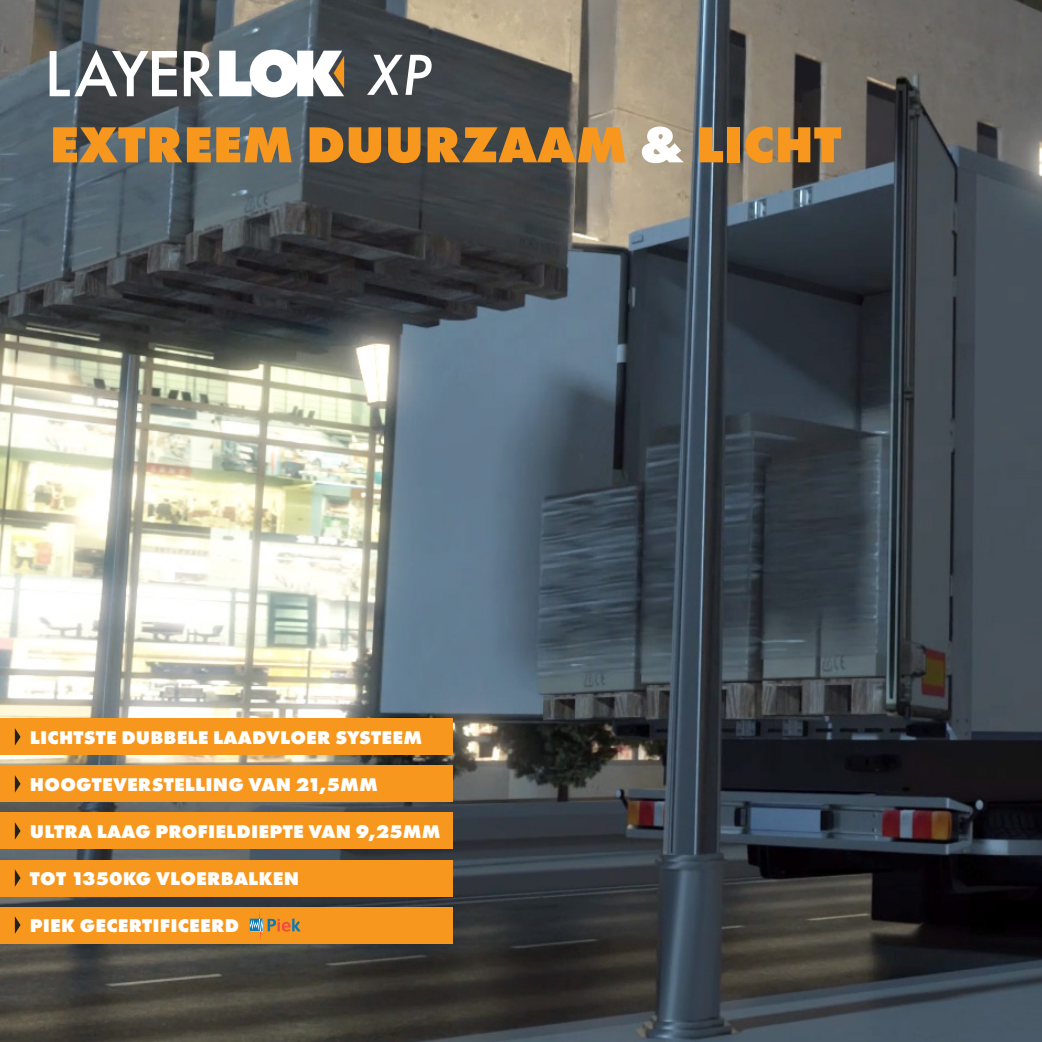
<style>
.page{position:relative;width:1042px;height:1042px;background:#fff}
.page>*{position:absolute;margin:0;border:0;box-sizing:border-box;transform-origin:0 0}
.t1{font:italic 500 60.02px "Futura PT";color:#fff}
.t2{font:800 52.5px "Futura PT";color:#f7971d}
.t3{font:800 19.07px "Futura PT";letter-spacing:.01em;color:#fff}
.s1{color:#fff}
</style>
<div class="page">
<img style="left:0;top:0;width:1042px;height:1042px">
<div style="left:0;top:766px;width:452px;height:36px;background:#f7971d"></div>
<div style="left:0;top:719px;width:452px;height:36px;background:#f7971d"></div>
<div style="left:0;top:860px;width:452px;height:36px;background:#f7971d"></div>
<div style="left:0;top:813px;width:452px;height:36px;background:#f7971d"></div>
<div style="left:0;top:907px;width:452px;height:36px;background:#f7971d"></div>
<svg style="left:15px;top:728px;width:6px;height:17px"></svg>
<svg style="left:15px;top:775px;width:6px;height:17px"></svg>
<svg style="left:15px;top:822px;width:6px;height:18px"></svg>
<svg style="left:15px;top:869px;width:6px;height:18px"></svg>
<svg style="left:15px;top:916px;width:6px;height:18px"></svg>
<svg style="left:250px;top:911px;width:51px;height:28px"></svg>
<svg style="left:50px;top:50px;width:127px;height:46px"></svg>
<svg style="left:184px;top:51px;width:29px;height:45px"></svg>
<svg style="left:219px;top:50px;width:125px;height:47px"></svg>
<p class="t1" style="left:366px;top:38px;width:65px">XP</p>
<p class="t2" style="left:50px;top:111px;width:793px">EXTREEM DUURZAAM <span class="s1">&amp;</span> LICHT</p>
<p class="t3" style="left:30px;top:725px;width:394px">LICHTSTE DUBBELE LAADVLOER SYSTEEM</p>
<p class="t3" style="left:30px;top:772px;width:349px">HOOGTEVERSTELLING VAN 21,5MM</p>
<p class="t3" style="left:30px;top:820px;width:412px">ULTRA LAAG PROFIELDIEPTE VAN 9,25MM</p>
<p class="t3" style="left:30px;top:867px;width:271px">TOT 1350KG VLOERBALKEN</p>
<p class="t3" style="left:30px;top:914px;width:211px">PIEK GECERTIFICEERD</p>
</div>
